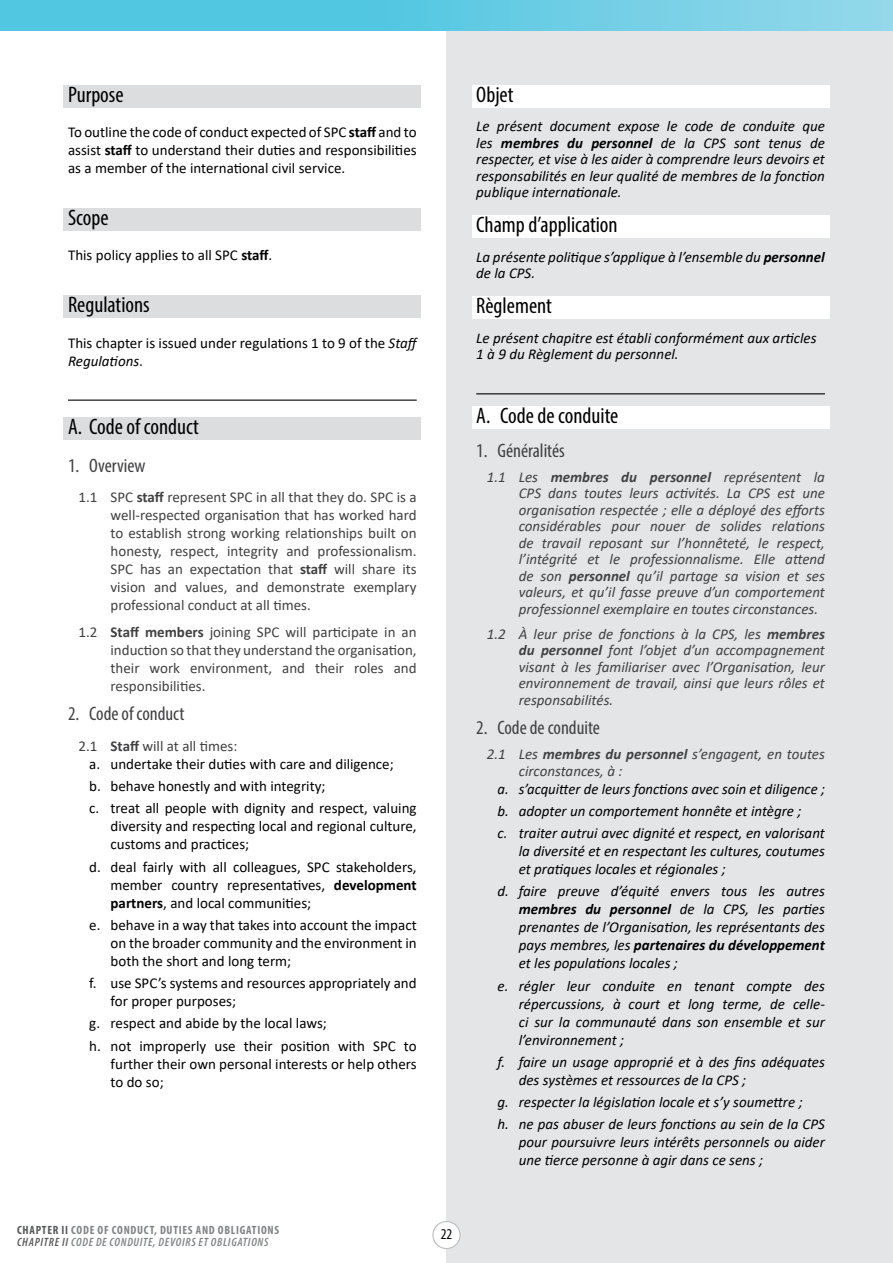
<style>
.page{position:relative;width:893px;height:1263px;background:#fff}
.page>*{position:absolute;margin:0;border:0;box-sizing:border-box;transform-origin:0 0}
.t1{font:condensed 22.5px "Myriad Pro";color:#000}
.t2{font:condensed 19.5px "Myriad Pro";color:#414042}
.t3{font:italic 15px/18px "Calibri";color:#000}
.t4{font:15px/18px "Calibri";color:#000}
.t5{font:italic 15px/16.5px "Calibri";color:#414042;text-align:justify}
.t6{font:15px/18px "Calibri";color:#414042;text-align:justify}
.t7{font:condensed 15px "Myriad Pro";color:#000}
.t8{font:italic 600 condensed 12px/12px "Myriad Pro";letter-spacing:.06em;color:#808285}
.s1{font-weight:700}
.s2{font-style:italic}
.s3{color:#414042}
.s4{font-weight:700;color:#414042}
.s5{font-weight:700;font-style:normal;color:#58595b}
.s6{font-weight:700;font-style:normal}
.s7{color:#58595b}
</style>
<div class="page">
<div style="left:446px;top:0;width:447px;height:1263px;background:#e4e5e6"></div>
<div style="left:433px;top:1221px;width:27px;height:27px;background:#fff;border-radius:50%"></div>
<div style="left:432px;top:1221px;width:29px;height:28px;border:1px solid #bcbec0;border-radius:50%"></div>
<img style="left:0;top:0;width:893px;height:30px">
<div style="left:64px;top:85px;width:357px;height:23px;background:#dcddde"></div>
<div style="left:64px;top:208px;width:357px;height:23px;background:#dcddde"></div>
<div style="left:64px;top:296px;width:357px;height:22px;background:#dcddde"></div>
<hr style="left:68px;top:400px;width:349px;height:1px;background:#000">
<div style="left:64px;top:417px;width:357px;height:22px;background:#dcddde"></div>
<div style="left:472px;top:85px;width:357px;height:23px;background:#fff"></div>
<div style="left:472px;top:216px;width:357px;height:22px;background:#fff"></div>
<div style="left:472px;top:297px;width:357px;height:22px;background:#fff"></div>
<hr style="left:476px;top:393px;width:349px;height:1px;background:#000">
<div style="left:472px;top:406px;width:357px;height:23px;background:#fff"></div>
<h1 class="t1" style="left:68px;top:81px;width:57px">Purpose</h1>
<p class="t4" style="left:68px;top:123px;width:350px;text-align:justify">To outline the code of conduct expected of SPC <span class="s1">staff</span> and to assist <span class="s1">staff</span> to understand their duties and responsibilities as a member of the international civil service.</p>
<h1 class="t1" style="left:68px;top:204px;width:42px">Scope</h1>
<p class="t4" style="left:68px;top:246px;width:206px">This policy applies to all SPC <span class="s1">staff</span>.</p>
<h1 class="t1" style="left:68px;top:291px;width:83px">Regulations</h1>
<p class="t4" style="left:68px;top:333px;width:353px">This chapter is issued under regulations 1 to 9 of the <span class="s2">Staff<br>Regulations</span>.</p>
<h1 class="t1" style="left:68px;top:413px;width:133px">A. Code of conduct</h1>
<h2 class="t2" style="left:68px;top:453px;width:79px">1. Overview</h2>
<p class="t6" style="left:111px;top:488px;width:308px;text-indent:-32px">1.1 SPC <span class="s1">staff</span> represent SPC in all that they do. SPC is a well-respected organisation that has worked hard to establish strong working relationships built on honesty, respect, integrity and professionalism.<br>SPC has an expectation that <span class="s1">staff</span> will share its vision and values, and demonstrate exemplary professional conduct at all times.</p>
<p class="t6" style="left:111px;top:622px;width:308px;text-indent:-32px">1.2 <span class="s1">Staff members</span> joining SPC will participate in an induction so that they understand the organisation, their work environment, and their roles and responsibilities.</p>
<h2 class="t2" style="left:68px;top:702px;width:118px">2. Code of conduct</h2>
<p class="t4" style="left:89px;top:736px;width:306px;text-indent:-11px"><span class="s3">2.1</span> <span class="s4">Staff</span> <span class="s3">will at all times:<br></span>a. undertake their duties with care and diligence;</p>
<p class="t4" style="left:89px;top:775px;width:329px;line-height:22.2px">b. behave honestly and with integrity;<br>c. treat all people with dignity and respect, valuing</p>
<p class="t4" style="left:111px;top:817px;width:308px">diversity and respecting local and regional culture, customs and practices;</p>
<p class="t4" style="left:111px;top:857px;width:308px;text-align:justify;text-indent:-21px">d. deal fairly with all colleagues, SPC stakeholders, member country representatives, <span class="s1">development partners</span>, and local communities;</p>
<p class="t4" style="left:111px;top:915px;width:308px;text-align:justify;text-indent:-21px">e. behave in a way that takes into account the impact on the broader community and the environment in both the short and long term;</p>
<p class="t4" style="left:111px;top:974px;width:308px;text-indent:-21px">f. use SPC’s systems and resources appropriately and for proper purposes;</p>
<p class="t4" style="left:89px;top:1012px;width:329px;line-height:22.2px">g. respect and abide by the local laws;<br>h. not improperly use their position with SPC to</p>
<p class="t4" style="left:111px;top:1054px;width:308px">further their own personal interests or help others to do so;</p>
<p class="t8" style="left:17px;top:1224px;width:264px"><span class="s5">CHAPTER II</span> <span class="s6">CODE OF CONDUCT, DUTIES AND OBLIGATIONS<br></span><span class="s7">CHAPITRE II</span> CODE DE CONDUITE, DEVOIRS ET OBLIGATIONS</p>
<p class="t7" style="left:441px;top:1225px;width:13px">22</p>
<h1 class="t1" style="left:476px;top:81px;width:39px">Objet</h1>
<p class="t3" style="left:476px;top:117px;width:350px;line-height:16.5px;text-align:justify">Le présent document expose le code de conduite que les <span class="s1">membres du personnel</span> de la CPS sont tenus de respecter, et vise à les aider à comprendre leurs devoirs et responsabilités en leur qualité de membres de la fonction publique internationale.</p>
<h1 class="t1" style="left:476px;top:211px;width:143px">Champ d’application</h1>
<p class="t3" style="left:476px;top:248px;width:350px;line-height:16.5px">La présente politique s’applique à l’ensemble du <span class="s1">personnel </span>de la CPS.</p>
<h1 class="t1" style="left:476px;top:292px;width:77px">Règlement</h1>
<p class="t3" style="left:476px;top:329px;width:342px;line-height:16.5px">Le présent chapitre est établi conformément aux articles<br>1 à 9 du Règlement du personnel.</p>
<h1 class="t1" style="left:476px;top:402px;width:144px">A. Code de conduite</h1>
<h2 class="t2" style="left:476px;top:439px;width:90px">1. Généralités</h2>
<p class="t5" style="left:519px;top:468px;width:308px;text-indent:-32px">1.1 Les <span class="s1">membres du personnel</span> représentent la CPS dans toutes leurs activités. La CPS est une organisation respectée ; elle a déployé des efforts considérables pour nouer de solides relations de travail reposant sur l’honnêteté, le respect, l’intégrité et le professionnalisme. Elle attend de son <span class="s1">personnel</span> qu’il partage sa vision et ses valeurs, et qu’il fasse preuve d’un comportement professionnel exemplaire en toutes circonstances.</p>
<p class="t5" style="left:519px;top:625px;width:308px;text-indent:-32px">1.2 À leur prise de fonctions à la CPS, les <span class="s1">membres du personnel</span> font l’objet d’un accompagnement visant à les familiariser avec l’Organisation, leur environnement de travail, ainsi que leurs rôles et responsabilités.</p>
<h2 class="t2" style="left:476px;top:716px;width:125px">2. Code de conduite</h2>
<p class="t5" style="left:519px;top:745px;width:308px;text-indent:-32px">2.1 Les <span class="s1">membres du personnel</span> s’engagent, en toutes circonstances, à :</p>
<p class="t3" style="left:497px;top:777px;width:329px;line-height:22.2px">a. s’acquitter de leurs fonctions avec soin et diligence ; b. adopter un comportement honnête et intègre ;<br>c. traiter autrui avec dignité et respect, en valorisant</p>
<p class="t3" style="left:519px;top:841px;width:308px">la diversité et en respectant les cultures, coutumes et pratiques locales et régionales ;</p>
<p class="t3" style="left:519px;top:882px;width:308px;text-align:justify;text-indent:-21px">d. faire preuve d’équité envers tous les autres <span class="s1">membres du personnel</span> de la CPS, les parties prenantes de l’Organisation, les représentants des pays membres, les <span class="s1">partenaires du développement </span>et les populations locales ;</p>
<p class="t3" style="left:519px;top:976px;width:308px;text-align:justify;text-indent:-21px">e. régler leur conduite en tenant compte des répercussions, à court et long terme, de celle&shy;ci sur la communauté dans son ensemble et sur l’environnement ;</p>
<p class="t3" style="left:519px;top:1052px;width:308px;text-indent:-21px">f. faire un usage approprié et à des fins adéquates des systèmes et ressources de la CPS ;</p>
<p class="t3" style="left:497px;top:1090px;width:329px;line-height:22.2px">g. respecter la législation locale et s’y soumettre ;<br>h. ne pas abuser de leurs fonctions au sein de la CPS</p>
<p class="t3" style="left:519px;top:1133px;width:308px">pour poursuivre leurs intérêts personnels ou aider une tierce personne à agir dans ce sens ;</p>
</div>
